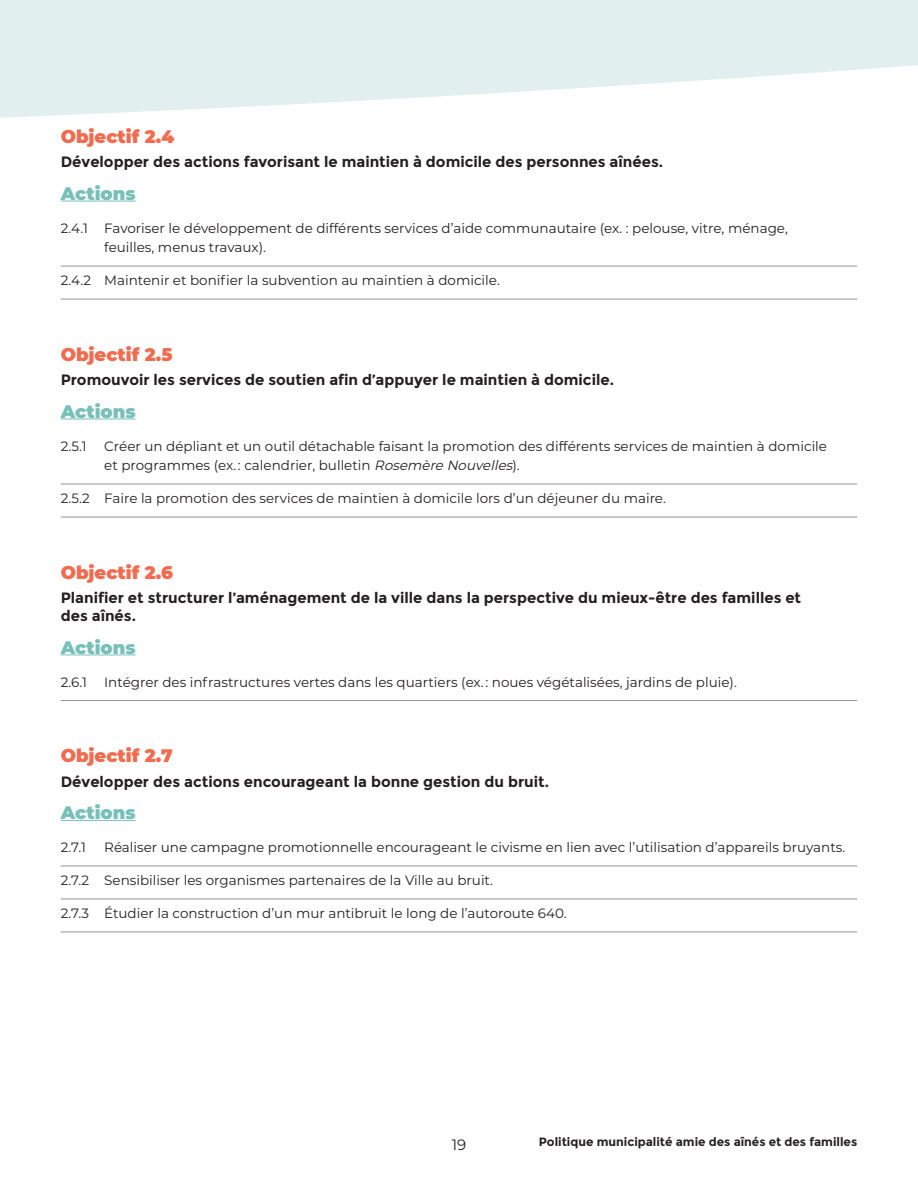
<style>
.page{position:relative;width:918px;height:1188px;background:#fff}
.page>*{position:absolute;margin:0;border:0;box-sizing:border-box;transform-origin:0 0}
.t1{font:900 18px "Montserrat";color:#f26b4f}
.t2{font:900 18px "Montserrat";color:#77c0b9}
.t3{font:700 15px/18px "Montserrat";color:#231f20}
.t4{font:15px "Montserrat";color:#231f20}
.Paragraph_Style_1{font:13.5px/19.5px "Montserrat";color:#231f20}
.t5{font:700 12px "Montserrat";color:#231f20}
.s1{font-style:italic}
</style>
<div class="page">
<svg style="left:0;top:0;width:918px;height:118px;fill:#e1f0ee"></svg>
<hr style="left:61px;top:201px;width:75px;height:1px;background:#77c0b9">
<hr style="left:61px;top:266px;width:796px;height:1px;background:#939598">
<hr style="left:61px;top:299px;width:796px;height:1px;background:#939598">
<hr style="left:61px;top:419px;width:75px;height:1px;background:#77c0b9">
<hr style="left:61px;top:484px;width:796px;height:1px;background:#939598">
<hr style="left:61px;top:517px;width:796px;height:1px;background:#939598">
<hr style="left:61px;top:655px;width:75px;height:1px;background:#77c0b9">
<hr style="left:61px;top:700px;width:796px;height:1px;background:#939598">
<hr style="left:61px;top:820px;width:75px;height:1px;background:#77c0b9">
<hr style="left:61px;top:866px;width:796px;height:1px;background:#939598">
<hr style="left:61px;top:899px;width:796px;height:1px;background:#939598">
<hr style="left:61px;top:932px;width:796px;height:1px;background:#939598">
<p class="t1" style="left:61px;top:123px;width:115px">Objectif 2.4</p>
<p class="t3" style="left:61px;top:153px;width:604px">Développer des actions favorisant le maintien à domicile des personnes aînées.</p>
<p class="t2" style="left:61px;top:180px;width:76px">Actions</p>
<p class="Paragraph_Style_1" style="left:104px;top:218px;width:685px;text-indent:-43px">2.4.1 Favoriser le développement de différents services d’aide communautaire (ex. : pelouse, vitre, ménage, feuilles, menus travaux).</p>
<p class="Paragraph_Style_1" style="left:61px;top:270px;width:441px">2.4.2 Maintenir et bonifier la subvention au maintien à domicile.</p>
<p class="t1" style="left:61px;top:341px;width:113px">Objectif 2.5</p>
<p class="t3" style="left:61px;top:371px;width:555px">Promouvoir les services de soutien afin d’appuyer le maintien à domicile.</p>
<p class="t2" style="left:61px;top:398px;width:76px">Actions</p>
<p class="Paragraph_Style_1" style="left:61px;top:436px;width:27px">2.5.1</p>
<p class="Paragraph_Style_1" style="left:104px;top:436px;width:724px">Créer un dépliant et un outil détachable faisant la promotion des différents services de maintien à domicile et programmes (ex. : calendrier, bulletin <span class="s1">Rosemère Nouvelles</span>).</p>
<p class="Paragraph_Style_1" style="left:61px;top:488px;width:607px">2.5.2 Faire la promotion des services de maintien à domicile lors d’un déjeuner du maire.</p>
<p class="t1" style="left:61px;top:559px;width:114px">Objectif 2.6</p>
<p class="t3" style="left:61px;top:589px;width:742px">Planifier et structurer l’aménagement de la ville dans la perspective du mieux-être des familles et des aînés.</p>
<p class="t2" style="left:61px;top:634px;width:76px">Actions</p>
<p class="Paragraph_Style_1" style="left:61px;top:672px;width:28px">2.6.1</p>
<p class="Paragraph_Style_1" style="left:104px;top:672px;width:634px">Intégrer des infrastructures vertes dans les quartiers (ex. : noues végétalisées, jardins de pluie).</p>
<p class="t1" style="left:61px;top:742px;width:113px">Objectif 2.7</p>
<p class="t3" style="left:61px;top:773px;width:490px">Développer des actions encourageant la bonne gestion du bruit.</p>
<p class="t2" style="left:61px;top:799px;width:76px">Actions</p>
<p class="Paragraph_Style_1" style="left:61px;top:837px;width:27px">2.7.1</p>
<p class="Paragraph_Style_1" style="left:104px;top:837px;width:743px">Réaliser une campagne promotionnelle encourageant le civisme en lien avec l’utilisation d’appareils bruyants.</p>
<p class="Paragraph_Style_1" style="left:61px;top:870px;width:434px">2.7.2 Sensibiliser les organismes partenaires de la Ville au bruit.</p>
<p class="Paragraph_Style_1" style="left:61px;top:903px;width:507px">2.7.3 Étudier la construction d’un mur antibruit le long de l’autoroute 640.</p>
<p class="t4" style="left:452px;top:1134px;width:16px">19</p>
<p class="t5" style="left:539px;top:1134px;width:320px">Politique municipalité amie des aînés et des familles</p>
</div>
